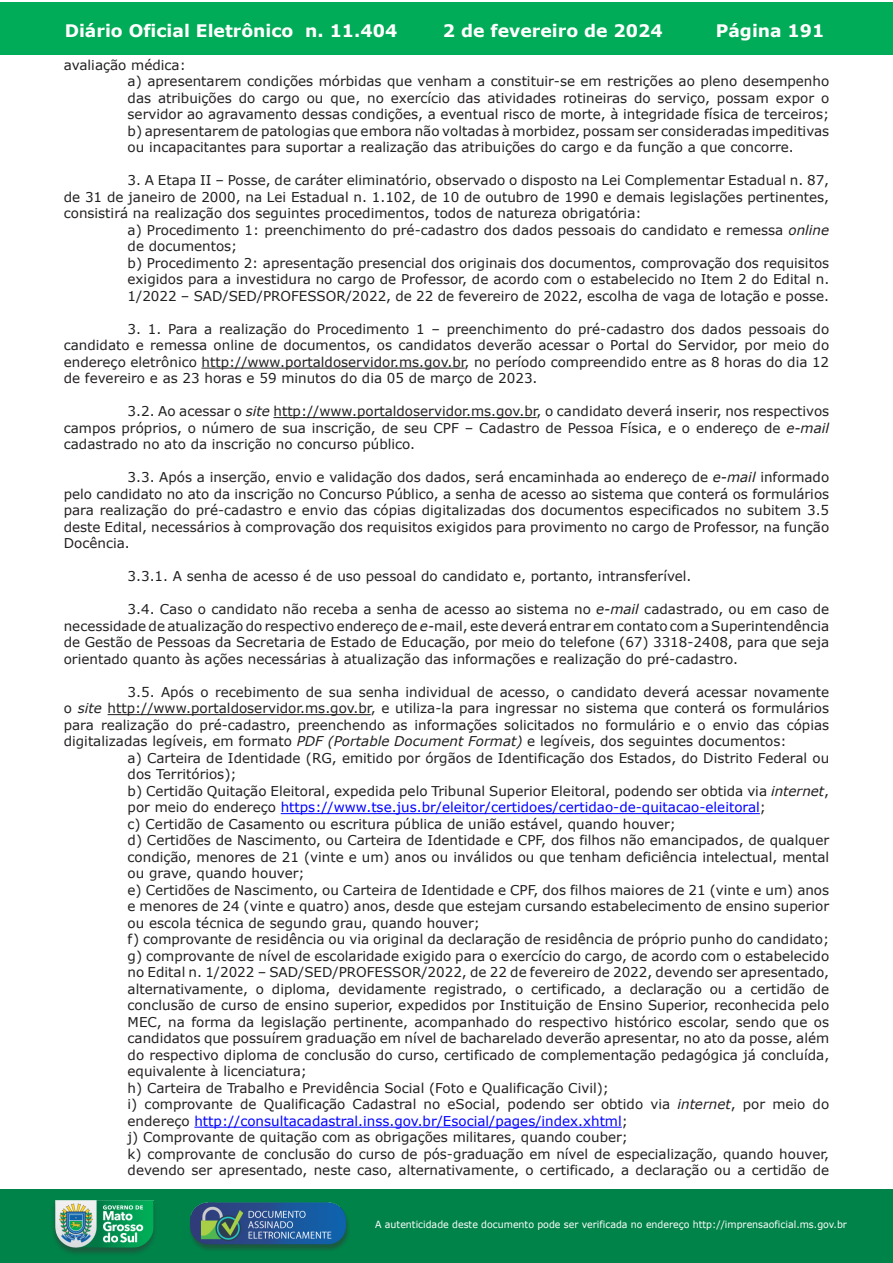
<style>
.page{position:relative;width:893px;height:1263px;background:#fff}
.page>*{position:absolute;margin:0;border:0;box-sizing:border-box;transform-origin:0 0}
.t1{font:700 17.25px "Verdana";color:#fff}
.t2{font:13.5px/16.5px "Verdana";color:#231f20;text-align:justify}
.t3{font:13.5px "Verdana";color:#00f}
.t4{font:9.9px "Verdana";color:#fff;scale:.95 1}
.s1{font-style:italic}
.s2{color:#231f20}
</style>
<div class="page">
<div style="left:0;top:2px;width:893px;height:53px;background:#00ac57"></div>
<div style="left:1px;top:1189px;width:892px;height:74px;background:#008349"></div>
<img style="left:49px;top:1198px;width:111px;height:61px">
<img style="left:185px;top:1201px;width:168px;height:54px">
<hr style="left:201px;top:368px;width:264px;height:1px;background:#231f20">
<hr style="left:273px;top:417px;width:264px;height:1px;background:#231f20">
<hr style="left:108px;top:714px;width:263px;height:1px;background:#231f20">
<hr style="left:281px;top:813px;width:479px;height:1px;background:#00f">
<hr style="left:194px;top:1127px;width:428px;height:1px;background:#00f">
<p class="t1" style="left:65px;top:18px;width:334px">Diário Oficial Eletrônico n. 11.404</p>
<p class="t1" style="left:443px;top:18px;width:221px">2 de fevereiro de 2024</p>
<p class="t1" style="left:716px;top:18px;width:110px">Página 191</p>
<p class="t2" style="left:128px;top:57px;width:703px;text-align:left;text-indent:-64px">avaliação médica:<br>a) apresentarem condições mórbidas que venham a constituir-se em restrições ao pleno desempenho das atribuições do cargo ou que, no exercício das atividades rotineiras do serviço, possam expor o servidor ao agravamento dessas condições, a eventual risco de morte, à integridade física de terceiros; b) apresentarem de patologias que embora não voltadas à morbidez, possam ser consideradas impeditivas ou incapacitantes para suportar a realização das atribuições do cargo e da função a que concorre.</p>
<p class="t2" style="left:128px;top:172px;width:703px">3. A Etapa II – Posse, de caráter eliminatório, observado o disposto na Lei Complementar Estadual n. 87,</p>
<p class="t2" style="left:64px;top:189px;width:767px">de 31 de janeiro de 2000, na Lei Estadual n. 1.102, de 10 de outubro de 1990 e demais legislações pertinentes,</p>
<p class="t2" style="left:64px;top:205px;width:579px">consistirá na realização dos seguintes procedimentos, todos de natureza obrigatória:</p>
<p class="t2" style="left:128px;top:222px;width:703px">a) Procedimento 1: preenchimento do pré-cadastro dos dados pessoais do candidato e remessa <span class="s1">online</span></p>
<p class="t2" style="left:128px;top:238px;width:111px">de documentos;</p>
<p class="t2" style="left:128px;top:255px;width:703px">b) Procedimento 2: apresentação presencial dos originais dos documentos, comprovação dos requisitos</p>
<p class="t2" style="left:128px;top:271px;width:703px">exigidos para a investidura no cargo de Professor, de acordo com o estabelecido no Item 2 do Edital n.</p>
<p class="t2" style="left:128px;top:288px;width:703px">1/2022 – SAD/SED/PROFESSOR/2022, de 22 de fevereiro de 2022, escolha de vaga de lotação e posse.</p>
<p class="t2" style="left:64px;top:321px;width:767px;text-indent:64px">3. 1. Para a realização do Procedimento 1 – preenchimento do pré-cadastro dos dados pessoais do candidato e remessa online de documentos, os candidatos deverão acessar o Portal do Servidor, por meio do endereço eletrônico http://www.portaldoservidor.ms.gov.br, no período compreendido entre as 8 horas do dia 12 de fevereiro e as 23 horas e 59 minutos do dia 05 de março de 2023.</p>
<p class="t2" style="left:64px;top:403px;width:767px;text-indent:64px">3.2. Ao acessar o <span class="s1">site</span> http://www.portaldoservidor.ms.gov.br, o candidato deverá inserir, nos respectivos campos próprios, o número de sua inscrição, de seu CPF – Cadastro de Pessoa Física, e o endereço de <span class="s1">e-mail </span>cadastrado no ato da inscrição no concurso público.</p>
<p class="t2" style="left:64px;top:469px;width:767px;text-indent:64px">3.3. Após a inserção, envio e validação dos dados, será encaminhada ao endereço de <span class="s1">e-mail</span> informado pelo candidato no ato da inscrição no Concurso Público, a senha de acesso ao sistema que conterá os formulários para realização do pré-cadastro e envio das cópias digitalizadas dos documentos especificados no subitem 3.5 deste Edital, necessários à comprovação dos requisitos exigidos para provimento no cargo de Professor, na função Docência.</p>
<p class="t2" style="left:128px;top:568px;width:565px">3.3.1. A senha de acesso é de uso pessoal do candidato e, portanto, intransferível.</p>
<p class="t2" style="left:64px;top:601px;width:767px;text-indent:64px">3.4. Caso o candidato não receba a senha de acesso ao sistema no <span class="s1">e-mail</span> cadastrado, ou em caso de necessidade de atualização do respectivo endereço de <span class="s1">e-</span>mail, este deverá entrar em contato com a Superintendência de Gestão de Pessoas da Secretaria de Estado de Educação, por meio do telefone (67) 3318-2408, para que seja orientado quanto às ações necessárias à atualização das informações e realização do pré-cadastro.</p>
<p class="t2" style="left:128px;top:683px;width:703px">3.5. Após o recebimento de sua senha individual de acesso, o candidato deverá acessar novamente</p>
<p class="t2" style="left:64px;top:700px;width:767px">o <span class="s1">site</span> http://www.portaldoservidor.ms.gov.br, e utiliza-la para ingressar no sistema que conterá os formulários</p>
<p class="t2" style="left:64px;top:716px;width:767px">para realização do pré-cadastro, preenchendo as informações solicitados no formulário e o envio das cópias</p>
<p class="t2" style="left:64px;top:733px;width:724px">digitalizadas legíveis, em formato <span class="s1">PDF (Portable Document Format)</span> e legíveis, dos seguintes documentos:</p>
<p class="t2" style="left:128px;top:749px;width:703px">a) Carteira de Identidade (RG, emitido por órgãos de Identificação dos Estados, do Distrito Federal ou</p>
<p class="t2" style="left:128px;top:766px;width:110px">dos Territórios);</p>
<p class="t2" style="left:128px;top:782px;width:703px">b) Certidão Quitação Eleitoral, expedida pelo Tribunal Superior Eleitoral, podendo ser obtida via <span class="s1">internet</span>,</p>
<p class="t3" style="left:128px;top:798px;width:640px"><span class="s2">por meio do endereço</span> https://www.tse.jus.br/eleitor/certidoes/certidao-de-quitacao-eleitoral<span class="s2">;</span></p>
<p class="t2" style="left:128px;top:815px;width:550px">c) Certidão de Casamento ou escritura pública de união estável, quando houver;</p>
<p class="t2" style="left:128px;top:832px;width:703px">d) Certidões de Nascimento, ou Carteira de Identidade e CPF, dos filhos não emancipados, de qualquer</p>
<p class="t2" style="left:128px;top:848px;width:703px">condição, menores de 21 (vinte e um) anos ou inválidos ou que tenham deficiência intelectual, mental</p>
<p class="t2" style="left:128px;top:865px;width:179px">ou grave, quando houver;</p>
<p class="t2" style="left:128px;top:881px;width:703px">e) Certidões de Nascimento, ou Carteira de Identidade e CPF, dos filhos maiores de 21 (vinte e um) anos</p>
<p class="t2" style="left:128px;top:898px;width:703px">e menores de 24 (vinte e quatro) anos, desde que estejam cursando estabelecimento de ensino superior</p>
<p class="t2" style="left:128px;top:914px;width:354px">ou escola técnica de segundo grau, quando houver;</p>
<p class="t2" style="left:128px;top:931px;width:703px">f) comprovante de residência ou via original da declaração de residência de próprio punho do candidato;</p>
<p class="t2" style="left:128px;top:947px;width:703px">g) comprovante de nível de escolaridade exigido para o exercício do cargo, de acordo com o estabelecido</p>
<p class="t2" style="left:128px;top:964px;width:703px">no Edital n. 1/2022 – SAD/SED/PROFESSOR/2022, de 22 de fevereiro de 2022, devendo ser apresentado,</p>
<p class="t2" style="left:128px;top:980px;width:703px">alternativamente, o diploma, devidamente registrado, o certificado, a declaração ou a certidão de</p>
<p class="t2" style="left:128px;top:997px;width:703px">conclusão de curso de ensino superior, expedidos por Instituição de Ensino Superior, reconhecida pelo</p>
<p class="t2" style="left:128px;top:1013px;width:703px">MEC, na forma da legislação pertinente, acompanhado do respectivo histórico escolar, sendo que os</p>
<p class="t2" style="left:128px;top:1030px;width:703px">candidatos que possuírem graduação em nível de bacharelado deverão apresentar, no ato da posse, além</p>
<p class="t2" style="left:128px;top:1046px;width:703px">do respectivo diploma de conclusão do curso, certificado de complementação pedagógica já concluída,</p>
<p class="t2" style="left:128px;top:1063px;width:181px">equivalente à licenciatura;</p>
<p class="t2" style="left:128px;top:1079px;width:483px">h) Carteira de Trabalho e Previdência Social (Foto e Qualificação Civil);</p>
<p class="t2" style="left:128px;top:1096px;width:703px">i) comprovante de Qualificação Cadastral no eSocial, podendo ser obtido via <span class="s1">internet</span>, por meio do</p>
<p class="t3" style="left:128px;top:1111px;width:502px"><span class="s2">endereço</span> http://consultacadastral.inss.gov.br/Esocial/pages/index.xhtml<span class="s2">;</span></p>
<p class="t2" style="left:128px;top:1129px;width:502px">j) Comprovante de quitação com as obrigações militares, quando couber;</p>
<p class="t2" style="left:128px;top:1145px;width:703px">k) comprovante de conclusão do curso de pós-graduação em nível de especialização, quando houver,</p>
<p class="t2" style="left:128px;top:1162px;width:703px">devendo ser apresentado, neste caso, alternativamente, o certificado, a declaração ou a certidão de</p>
<p class="t4" style="left:375px;top:1218px;width:498px">A autenticidade deste documento pode ser verificada no endereço http://imprensaoficial.ms.gov.br</p>
</div>
